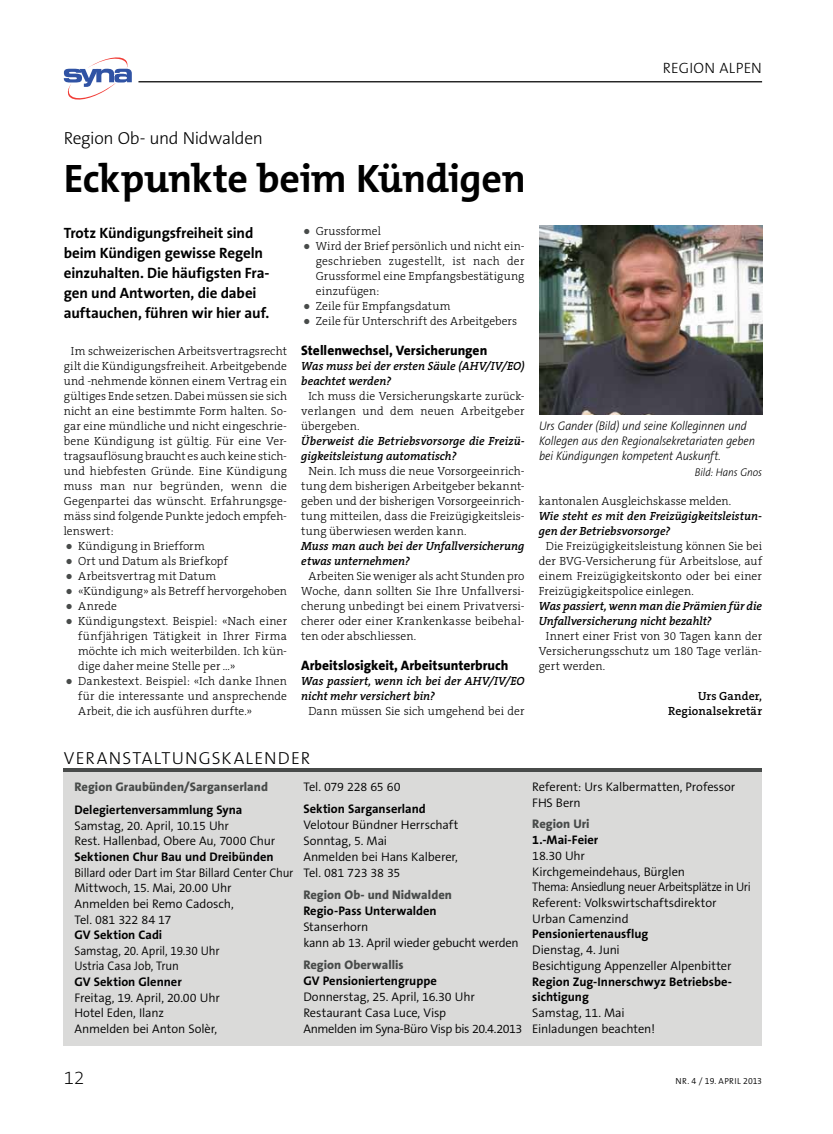
<style>
.page{position:relative;width:833px;height:1134px;background:#fff}
.page>*{position:absolute;margin:0;border:0;box-sizing:border-box;transform-origin:0 0}
.t1{font:700 40px "The Mix B W7";letter-spacing:-.015em;color:#000}
.t2{font:200 18.75px "The Sans B W2";color:#000}
.t3{font:300 17.5px "The Sans B W3";letter-spacing:-.015em;color:#000}
.t4{font:300 17.5px "The Sans B W3";letter-spacing:.07em;color:#000}
.t5{font:300 17.5px "The Sans B W3";letter-spacing:.01em;color:#000}
.t6{font:700 15px/20px "The Sans B W7";letter-spacing:-.01em;color:#000}
.t7{font:300 15px "The Sans B W3";letter-spacing:.015em;color:#000}
.t8{font:800 13.75px "The Sans B W8";color:#000}
.t9{font:300 12.5px/15.8px "The Sans B W4";letter-spacing:-.01em;color:#000}
.t10{font:700 12.5px/15.8px "The Sans B W7";color:#000}
.t11{font:300 12.5px/15.6px "The Sans B W4";letter-spacing:-.01em;color:#000;scale:.94 1}
.t12{font:italic 300 12.5px/15px "The Sans B W3";letter-spacing:-.01em;color:#000;scale:.9 1}
.t13{font:800 12.5px "The Sans B W8";letter-spacing:.005em;color:#484b4a}
.t14{font:300 11.88px/15px "The Serif B W3";letter-spacing:.01em;color:#000;text-align:justify}
.t15{font:italic 600 11.88px/15px "The Serif B W6";letter-spacing:.005em;color:#000}
.t16{font:300 11.88px "The Serif B W3";letter-spacing:.03em;color:#000}
.t17{font:600 11.88px/15px "The Serif B W6";letter-spacing:.01em;color:#000;text-align:right}
.t18{font:italic 300 11.25px "The Sans B W3";letter-spacing:-.005em;color:#000;scale:.9 1}
.t19{font:300 8.75px "The Sans B W4";letter-spacing:.04em;color:#000}
</style>
<div class="page">
<svg style="left:64px;top:57px;width:68px;height:43px"></svg>
<hr style="left:138px;top:81px;width:624px;height:1px;background:#000">
<img style="left:539px;top:226px;width:223px;height:189px">
<div style="left:64px;top:768px;width:698px;height:277px;background:#dadad9"></div>
<hr style="left:64px;top:768px;width:698px;height:3px;background:#484b4a">
<p class="t7" style="left:662px;top:58px;width:101px">REGION ALPEN</p>
<h3 class="t3" style="left:64px;top:127px;width:201px">REGION OB- UND N IDWALDEN</h3>
<h1 class="t1" style="left:64px;top:153px;width:463px">Eckpunkte beim Kündigen</h1>
<p class="t6" style="left:64px;top:223px;width:207px">Trotz Kündigungsfreiheit sind beim Kündigen gewisse Regeln einzuhalten. Die häufigsten Fra&shy;gen und Antworten, die dabei auftauchen, führen wir hier auf.</p>
<p class="t14" style="left:71px;top:344px;width:218px">Im schweizerischen Arbeitsvertragsrecht</p>
<p class="t14" style="left:64px;top:359px;width:225px">gilt die Kündigungsfreiheit. Arbeitgebende</p>
<p class="t14" style="left:64px;top:374px;width:225px">und -nehmende können einem Vertrag ein</p>
<p class="t14" style="left:64px;top:389px;width:225px">gültiges Ende setzen. Dabei müssen sie sich</p>
<p class="t14" style="left:64px;top:404px;width:225px">nicht an eine bestimmte Form halten. So-</p>
<p class="t14" style="left:64px;top:419px;width:225px">gar eine mündliche und nicht eingeschrie-</p>
<p class="t14" style="left:64px;top:434px;width:225px">bene Kündigung ist gültig. Für eine Ver-</p>
<p class="t14" style="left:64px;top:449px;width:225px">tragsauflösung braucht es auch keine stich-</p>
<p class="t14" style="left:64px;top:464px;width:225px">und hiebfesten Gründe. Eine Kündigung</p>
<p class="t16" style="left:64px;top:479px;width:225px">muss man nur begründen, wenn die</p>
<p class="t14" style="left:64px;top:494px;width:225px">Gegenpartei das wünscht. Erfahrungsge-</p>
<p class="t14" style="left:64px;top:509px;width:225px">mäss sind folgende Punkte jedoch empfeh-</p>
<p class="t14" style="left:64px;top:524px;width:51px">lenswert:</p>
<p class="t14" style="left:78px;top:539px;width:128px">Kündigung in Briefform</p>
<p class="t14" style="left:78px;top:554px;width:151px">Ort und Datum als Briefkopf</p>
<p class="t14" style="left:78px;top:569px;width:139px">Arbeitsvertrag mit Datum</p>
<p class="t14" style="left:78px;top:584px;width:210px">«Kündigung» als Betreff hervorgehoben</p>
<p class="t14" style="left:78px;top:599px;width:40px">Anrede</p>
<p class="t14" style="left:78px;top:614px;width:210px">Kündigungstext. Beispiel: «Nach einer</p>
<p class="t16" style="left:78px;top:629px;width:210px">fünfjährigen Tätigkeit in Ihrer Firma</p>
<p class="t14" style="left:78px;top:644px;width:210px">möchte ich mich weiterbilden. Ich kün-</p>
<p class="t14" style="left:78px;top:659px;width:159px">dige daher meine Stelle per …»</p>
<p class="t14" style="left:78px;top:674px;width:210px">Dankestext. Beispiel: «Ich danke Ihnen</p>
<p class="t14" style="left:78px;top:689px;width:210px">für die interessante und ansprechende</p>
<p class="t14" style="left:78px;top:704px;width:175px">Arbeit, die ich ausführen durfte.»</p>
<p class="t14" style="left:316px;top:224px;width:210px;text-align:left">Grussformel<br>Wird der Brief persönlich und nicht ein&shy;geschrieben zugestellt, ist nach der<br>Grussformel eine Empfangsbestätigung einzufügen:<br>Zeile für Empfangsdatum<br>Zeile für Unterschrift des Arbeitgebers</p>
<p class="t8" style="left:301px;top:342px;width:187px">Stellenwechsel, Versicherungen</p>
<p class="t15" style="left:301px;top:359px;width:225px">Was muss bei der ersten Säule (AHV/IV/EO) beachtet werden?</p>
<p class="t14" style="left:301px;top:389px;width:225px;text-indent:7px">Ich muss die Versicherungskarte zurück&shy;verlangen und dem neuen Arbeitgeber übergeben.</p>
<p class="t15" style="left:301px;top:434px;width:225px">Überweist die Betriebsvorsorge die Freizü&shy;gigkeitsleistung automatisch?</p>
<p class="t14" style="left:301px;top:464px;width:225px;text-indent:7px">Nein. Ich muss die neue Vorsorgeeinrich&shy;tung dem bisherigen Arbeitgeber bekannt&shy;geben und der bisherigen Vorsorgeeinrich&shy;tung mitteilen, dass die Freizügigkeitsleis&shy;tung überwiesen werden kann.</p>
<p class="t15" style="left:301px;top:539px;width:225px">Muss man auch bei der Unfallversicherung etwas unternehmen?</p>
<p class="t14" style="left:301px;top:569px;width:225px;text-indent:7px">Arbeiten Sie weniger als acht Stunden pro Woche, dann sollten Sie Ihre Unfallversi&shy;cherung unbedingt bei einem Privatversi&shy;cherer oder einer Krankenkasse beibehal&shy;ten oder abschliessen.</p>
<p class="t8" style="left:301px;top:657px;width:209px">Arbeitslosigkeit, Arbeitsunterbruch</p>
<p class="t15" style="left:301px;top:674px;width:225px">Was passiert, wenn ich bei der AHV/IV/EO nicht mehr versichert bin?</p>
<p class="t14" style="left:308px;top:704px;width:218px">Dann müssen Sie sich umgehend bei der</p>
<p class="t12" style="left:539px;top:419px;width:241px">Urs Gander (Bild) und seine Kolleginnen und<br>Kollegen aus den Regionalsekretariaten geben bei Kündigungen kompetent Auskunft.</p>
<p class="t18" style="left:695px;top:465px;width:76px">Bild: Hans Gnos</p>
<p class="t14" style="left:539px;top:494px;width:194px">kantonalen Ausgleichskasse melden.</p>
<p class="t15" style="left:539px;top:509px;width:225px">Wie steht es mit den Freizügigkeitsleistun&shy;gen der Betriebsvorsorge?</p>
<p class="t14" style="left:539px;top:539px;width:225px;text-indent:7px">Die Freizügigkeitsleistung können Sie bei der BVG-Versicherung für Arbeitslose, auf einem Freizügigkeitskonto oder bei einer Freizügigkeitspolice einlegen.</p>
<p class="t15" style="left:539px;top:599px;width:225px">Was passiert, wenn man die Prämien für die<br>Unfallversicherung nicht bezahlt?</p>
<p class="t14" style="left:539px;top:629px;width:225px;text-indent:7px">Innert einer Frist von 30 Tagen kann der Versicherungsschutz um 180 Tage verlän&shy;gert werden.</p>
<p class="t17" style="left:668px;top:689px;width:96px">Urs Gander,<br>Regionalsekretär</p>
<h3 class="t4" style="left:64px;top:747px;width:192px">VERANSTALTUNGSKALEN</h3>
<h3 class="t5" style="left:278px;top:747px;width:34px">DER</h3>
<p class="t13" style="left:74px;top:779px;width:195px">Region Graubünden/Sarganserland</p>
<p class="t10" style="left:74px;top:802px;width:169px">Delegiertenversammlung Syna</p>
<p class="t9" style="left:74px;top:818px;width:202px">Samstag, 20. April, 10.15 Uhr<br>Rest. Hallenbad, Obere Au, 7000 Chur</p>
<p class="t10" style="left:74px;top:849px;width:201px">Sektionen Chur Bau und Dreibünden</p>
<p class="t11" style="left:74px;top:865px;width:234px">Billard oder Dart im Star Billard Center Chur<br>Mittwoch, 15. Mai, 20.00 Uhr<br>Anmelden bei Remo Cadosch,<br>Tel. 081 322 84 17</p>
<p class="t10" style="left:74px;top:927px;width:89px">GV Sektion Cadi</p>
<p class="t11" style="left:74px;top:943px;width:156px">Samstag, 20. April, 19.30 Uhr<br>Ustria Casa Job, Trun</p>
<p class="t10" style="left:74px;top:974px;width:109px">GV Sektion Glenner</p>
<p class="t9" style="left:74px;top:990px;width:147px">Freitag, 19. April, 20.00 Uhr<br>Hotel Eden, I lanz<br>Anmelden bei Anton Solèr,</p>
<p class="t9" style="left:303px;top:779px;width:99px">Tel. 079 228 65 60</p>
<p class="t10" style="left:303px;top:801px;width:124px">Sektion Sarganserland</p>
<p class="t9" style="left:303px;top:817px;width:156px;line-height:16.1px">Velotour Bündner Herrschaft<br>Sonntag, 5. Mai<br>Anmelden bei Hans Kalberer,<br>Tel. 081 723 38 35</p>
<p class="t13" style="left:303px;top:886px;width:150px">Region Ob- und Nidwalden</p>
<p class="t10" style="left:303px;top:903px;width:135px">Regio-Pass Unterwalden</p>
<p class="t9" style="left:303px;top:919px;width:217px;line-height:16.1px">Stanserhorn<br>kann ab 13. April wieder gebucht werden</p>
<p class="t13" style="left:303px;top:956px;width:102px">Region Oberwallis</p>
<p class="t10" style="left:303px;top:973px;width:135px">GV Pensioniertengruppe</p>
<p class="t9" style="left:303px;top:988px;width:221px;line-height:16.1px">Donnerstag, 25. April, 16.30 Uhr<br>Restaurant Casa Luce, Visp<br>Anmelden im Syna-Büro Visp bis 20.4.2013</p>
<p class="t9" style="left:532px;top:779px;width:204px">Referent: Urs Kalbermatten, Professor<br>FHS Bern</p>
<p class="t13" style="left:532px;top:816px;width:59px">Region Uri</p>
<p class="t10" style="left:532px;top:832px;width:67px">1.-Mai-Feier</p>
<p class="t9" style="left:532px;top:848px;width:220px">18.30 Uhr<br>Kirchgemeindehaus, Bürglen<br>Thema: Ansiedlung neuer Arbeitsplätze in Uri<br>Referent: Volkswirtschaftsdirektor<br>Urban Camenzind</p>
<p class="t10" style="left:532px;top:926px;width:117px">Pensioniertenausflug</p>
<p class="t9" style="left:532px;top:942px;width:201px">Dienstag, 4. Juni<br>Besichtigung Appenzeller Alpenbitter</p>
<p class="t10" style="left:532px;top:974px;width:201px">Region Zug-Innerschwyz Betriebsbe&shy;sichtigung</p>
<p class="t9" style="left:532px;top:1005px;width:124px">Samstag, 11. Mai<br>Einladungen beachten!</p>
<h2 class="t2" style="left:64px;top:1066px;width:22px">12</h2>
<p class="t19" style="left:675px;top:1076px;width:88px">Nr. 4 / 19. April 2013</p>
</div>
